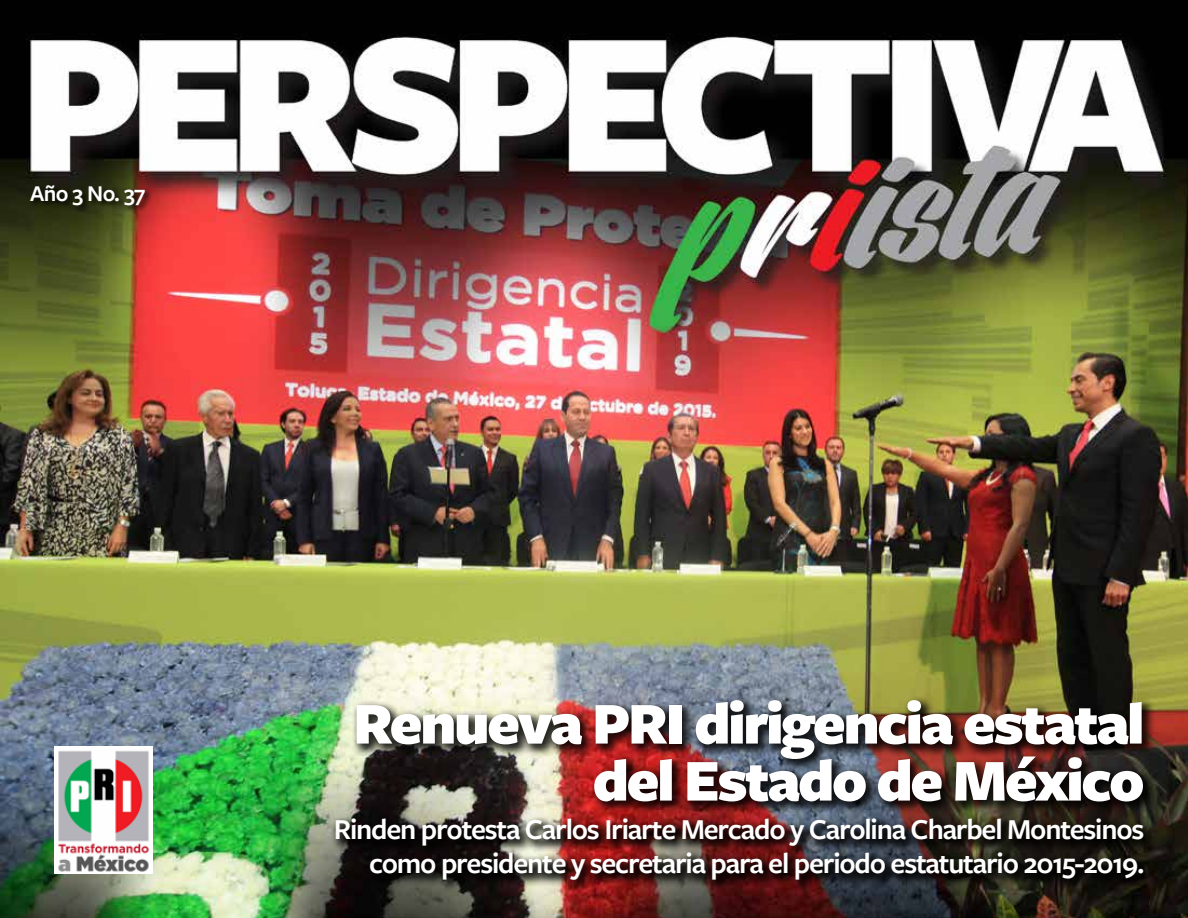
<style>
.page{position:relative;width:1188px;height:918px;background:#fff}
.page>*{position:absolute;margin:0;border:0;box-sizing:border-box;transform-origin:0 0}
.t1{font:900 61.5px/57px "Freight Sans Pro";letter-spacing:-.04em;color:#fff;text-align:right}
.t2{font:600 30px/33.9px "Freight Sans Pro";letter-spacing:-.04em;color:#fff;text-align:right}
.t3{font:600 23.4px "Freight Sans Pro";letter-spacing:-.03em;color:#fff}
</style>
<div class="page">
<img style="left:0;top:0;width:1188px;height:918px">
<div style="left:29px;top:183px;width:124px;height:30px;background:#000;opacity:.86"></div>
<img style="left:54px;top:746px;width:99px;height:127px">
<div style="left:351px;top:695px;width:806px;height:121px;background:#000;opacity:.85"></div>
<div style="left:331px;top:813px;width:827px;height:81px;background:#000;opacity:.85"></div>
<p class="t3" style="left:30px;top:177px;width:116px">Año 3 No. 37</p>
<h1 class="t1" style="left:353px;top:693px;width:793px">Renueva PRI dirigencia estatal del Estado de México</h1>
<p class="t2" style="left:334px;top:811px;width:812px">Rinden protesta Carlos Iriarte Mercado y Carolina Charbel Montesinos como presidente y secretaria para el periodo estatutario 2015-2019.</p>
</div>
